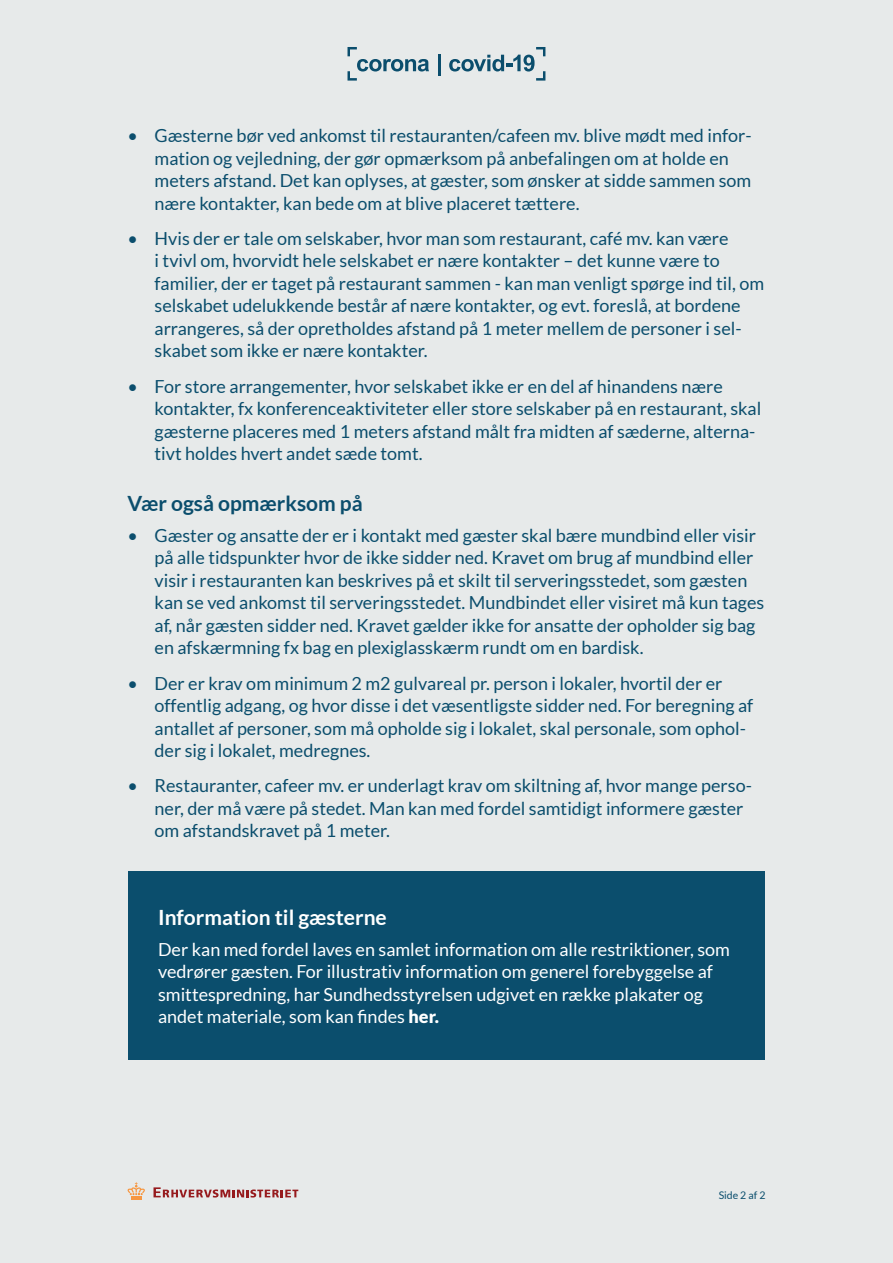
<style>
.page{position:relative;width:893px;height:1263px;background:#e7eaea}
.page>*{position:absolute;margin:0;border:0;box-sizing:border-box;transform-origin:0 0}
.t1{font:700 21px "Lato";color:#fff}
.t2{font:700 21px "Lato";color:#0b4e6d}
.t3{font:18px/22.5px "Lato";color:#0b4e6d}
.t4{font:18px/22.5px "Lato";color:#fff}
.t5{font:10.5px "Lato";color:#0b4e6d}
.s1{font-weight:900}
</style>
<div class="page">
<svg style="left:154px;top:1187px;width:144px;height:10px"></svg>
<svg style="left:128px;top:1182px;width:17px;height:17px"></svg>
<svg style="left:347px;top:47px;width:82px;height:34px"></svg>
<hr style="left:438px;top:54px;width:2px;height:22px;background:#0b4e6d">
<svg style="left:449px;top:47px;width:96px;height:34px"></svg>
<div style="left:128px;top:871px;width:637px;height:189px;background:#0b4e6d"></div>
<p class="t3" style="left:155px;top:124px;width:599px;text-indent:-27px">• Gæsterne bør ved ankomst til restauranten/cafeen mv. blive mødt med infor&shy;mation og vejledning, der gør opmærksom på anbefalingen om at holde en meters afstand. Det kan oplyses, at gæster, som ønsker at sidde sammen som nære kontakter, kan bede om at blive placeret tættere.</p>
<p class="t3" style="left:155px;top:227px;width:611px;text-indent:-27px">• Hvis der er tale om selskaber, hvor man som restaurant, café mv. kan være<br>i tvivl om, hvorvidt hele selskabet er nære kontakter – det kunne være to familier, der er taget på restaurant sammen - kan man venligt spørge ind til, om selskabet udelukkende består af nære kontakter, og evt. foreslå, at bordene arrangeres, så der opretholdes afstand på 1 meter mellem de personer i sel&shy;skabet som ikke er nære kontakter.</p>
<p class="t3" style="left:155px;top:375px;width:608px;text-indent:-27px">• For store arrangementer, hvor selskabet ikke er en del af hinandens nære kontakter, fx konferenceaktiviteter eller store selskaber på en restaurant, skal gæsterne placeres med 1 meters afstand målt fra midten af sæderne, alterna&shy;tivt holdes hvert andet sæde tomt.</p>
<p class="t2" style="left:128px;top:491px;width:237px">Vær også opmærksom på</p>
<p class="t3" style="left:155px;top:524px;width:611px;text-indent:-27px">• Gæster og ansatte der er i kontakt med gæster skal bære mundbind eller visir på alle tidspunkter hvor de ikke sidder ned. Kravet om brug af mundbind eller visir i restauranten kan beskrives på et skilt til serveringsstedet, som gæsten kan se ved ankomst til serveringsstedet. Mundbindet eller visiret må kun tages af, når gæsten sidder ned. Kravet gælder ikke for ansatte der opholder sig bag en afskærmning fx bag en plexiglasskærm rundt om en bardisk.</p>
<p class="t3" style="left:155px;top:672px;width:600px;text-indent:-27px">• Der er krav om minimum 2 m2 gulvareal pr. person i lokaler, hvortil der er offentlig adgang, og hvor disse i det væsentligste sidder ned. For beregning af antallet af personer, som må opholde sig i lokalet, skal personale, som ophol&shy;der sig i lokalet, medregnes.</p>
<p class="t3" style="left:155px;top:774px;width:599px;text-indent:-27px">• Restauranter, cafeer mv. er underlagt krav om skiltning af, hvor mange perso&shy;ner, der må være på stedet. Man kan med fordel samtidigt informere gæster om afstandskravet på 1 meter.</p>
<p class="t1" style="left:158px;top:905px;width:230px">Information til gæsterne</p>
<p class="t4" style="left:158px;top:938px;width:573px">Der kan med fordel laves en samlet information om alle restriktioner, som vedrører gæsten. For illustrativ information om generel forebyggelse af smittespredning, har Sundhedsstyrelsen udgivet en række plakater og andet materiale, som kan findes <span class="s1">her.</span></p>
<p class="t5" style="left:719px;top:1189px;width:48px">Side 2 af 2</p>
</div>
